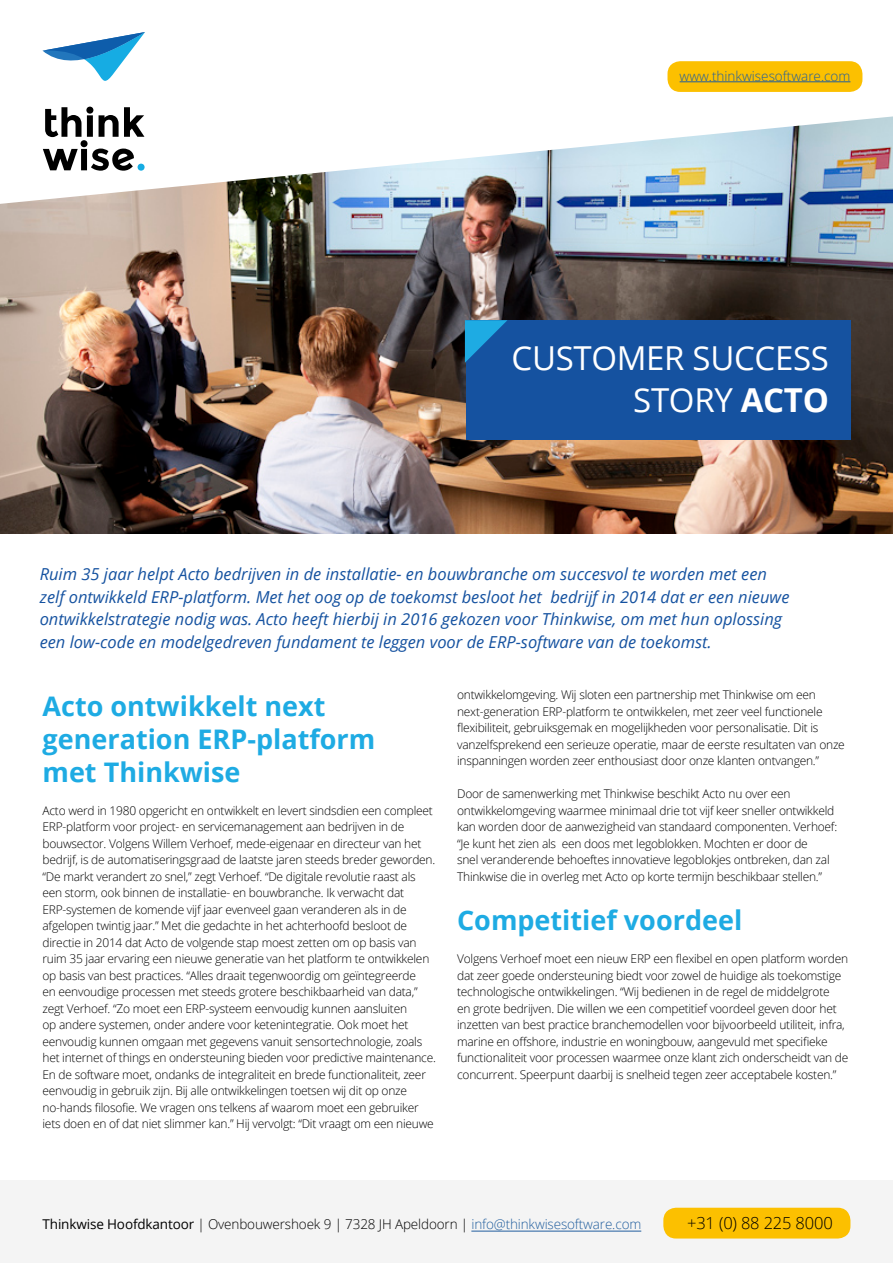
<style>
.page{position:relative;width:893px;height:1263px;background:#fff}
.page>*{position:absolute;margin:0;border:0;box-sizing:border-box;transform-origin:0 0}
.t1{font:33px/42px "Open Sans";letter-spacing:-.01em;color:#fff;text-align:right}
.t2{font:700 27px/33px "Open Sans";color:#1eabe3}
.t3{font:italic 16.5px/22.5px "Open Sans";color:#1552a0}
.t4{font:300 16.5px "Open Sans";letter-spacing:-.01em;color:#000}
.t5{font:300 13.5px "Open Sans";letter-spacing:-.01em;color:#000}
.t6{font:300 13.5px "Open Sans";color:#215e9e}
.t7{font:300 12px/16.5px "Open Sans";letter-spacing:-.02em;color:#000}
.s1{font-weight:700}
.s2{font-weight:400}
.s3{color:#215e9e}
</style>
<div class="page">
<img style="left:0;top:204px;width:893px;height:329px">
<svg style="left:0;top:50px;width:893px;height:154px"></svg>
<div style="left:0;top:1180px;width:893px;height:83px;background:#f4f4f4"></div>
<div style="left:667px;top:61px;width:195px;height:31px;background:#fcc000;border-radius:13px"></div>
<hr style="left:680px;top:81px;width:170px;height:1px;background:#215e9e">
<svg style="left:43px;top:107px;width:102px;height:64px"></svg>
<svg style="left:43px;top:32px;width:102px;height:49px"></svg>
<div style="left:663px;top:1208px;width:187px;height:30px;background:#fcc000;border-radius:13px"></div>
<hr style="left:471px;top:1231px;width:170px;height:1px;background:#215e9e">
<div style="left:466px;top:320px;width:384px;height:120px;background:#1552a0"></div>
<svg style="left:465px;top:320px;width:42px;height:43px"></svg>
<p class="t6" style="left:680px;top:67px;width:172px">www.thinkwisesoftware.com</p>
<h1 class="t1" style="left:511px;top:336px;width:319px">CUSTOMER SUCCESS<br>STORY <span class="s1">ACTO</span></h1>
<p class="t3" style="left:40px;top:563px;width:751px">Ruim 35 jaar helpt Acto bedrijven in de installatie- en bouwbranche om succesvol te worden met een zelf ontwikkeld ERP-platform. Met het oog op de toekomst besloot het bedrijf in 2014 dat er een nieuwe ontwikkelstrategie nodig was. Acto heeft hierbij in 2016 gekozen voor Thinkwise, om met hun oplossing een low-code en modelgedreven fundament te leggen voor de ERP-software van de toekomst.</p>
<h2 class="t2" style="left:43px;top:688px;width:334px">Acto ontwikkelt next generation ERP-platform met Thinkwise</h2>
<p class="t7" style="left:43px;top:802px;width:395px">Acto werd in 1980 opgericht en ontwikkelt en levert sindsdien een compleet ERP-platform voor project- en servicemanagement aan bedrijven in de bouwsector. Volgens Willem Verhoef, mede-eigenaar en directeur van het bedrijf, is de automatiseringsgraad de laatste jaren steeds breder geworden. “De markt verandert zo snel,” zegt Verhoef. “De digitale revolutie raast als een storm, ook binnen de installatie- en bouwbranche. Ik verwacht dat ERP-systemen de komende vijf jaar evenveel gaan veranderen als in de afgelopen twintig jaar.” Met die gedachte in het achterhoofd besloot de directie in 2014 dat Acto de volgende stap moest zetten om op basis van ruim 35 jaar ervaring een nieuwe generatie van het platform te ontwikkelen op basis van best practices. “Alles draait tegenwoordig om geïntegreerde<br>en eenvoudige processen met steeds grotere beschikbaarheid van data,” zegt Verhoef. “Zo moet een ERP-systeem eenvoudig kunnen aansluiten<br>op andere systemen, onder andere voor ketenintegratie. Ook moet het eenvoudig kunnen omgaan met gegevens vanuit sensortechnologie, zoals het internet of things en ondersteuning bieden voor predictive maintenance.<br>En de software moet, ondanks de integraliteit en brede functionaliteit, zeer eenvoudig in gebruik zijn. Bij alle ontwikkelingen toetsen wij dit op onze no-hands filosofie. We vragen ons telkens af waarom moet een gebruiker iets doen en of dat niet slimmer kan.” Hij vervolgt: “Dit vraagt om een nieuwe</p>
<p class="t7" style="left:457px;top:686px;width:389px">ontwikkelomgeving. Wij sloten een partnership met Thinkwise om een next-generation ERP-platform te ontwikkelen, met zeer veel functionele flexibiliteit, gebruiksgemak en mogelijkheden voor personalisatie. Dit is vanzelfsprekend een serieuze operatie, maar de eerste resultaten van onze inspanningen worden zeer enthousiast door onze klanten ontvangen.”</p>
<p class="t7" style="left:457px;top:785px;width:382px">Door de samenwerking met Thinkwise beschikt Acto nu over een ontwikkelomgeving waarmee minimaal drie tot vijf keer sneller ontwikkeld kan worden door de aanwezigheid van standaard componenten. Verhoef: “Je kunt het zien als een doos met legoblokken. Mochten er door de<br>snel veranderende behoeftes innovatieve legoblokjes ontbreken, dan zal Thinkwise die in overleg met Acto op korte termijn beschikbaar stellen.”</p>
<h2 class="t2" style="left:457px;top:903px;width:287px">Competitief voordeel</h2>
<p class="t7" style="left:457px;top:950px;width:393px">Volgens Verhoef moet een nieuw ERP een flexibel en open platform worden dat zeer goede ondersteuning biedt voor zowel de huidige als toekomstige technologische ontwikkelingen. “Wij bedienen in de regel de middelgrote<br>en grote bedrijven. Die willen we een competitief voordeel geven door het inzetten van best practice branchemodellen voor bijvoorbeeld utiliteit, infra, marine en offshore, industrie en woningbouw, aangevuld met specifieke functionaliteit voor processen waarmee onze klant zich onderscheidt van de concurrent. Speerpunt daarbij is snelheid tegen zeer acceptabele kosten.”</p>
<p class="t5" style="left:43px;top:1215px;width:600px"><span class="s2">Thinkwise Hoofdkantoor</span> | Ovenbouwershoek 9 | 7328 JH Apeldoorn | <span class="s3">info@thinkwisesoftware.com</span></p>
<h3 class="t4" style="left:687px;top:1211px;width:147px">+31 (0) 88 225 8000</h3>
</div>
